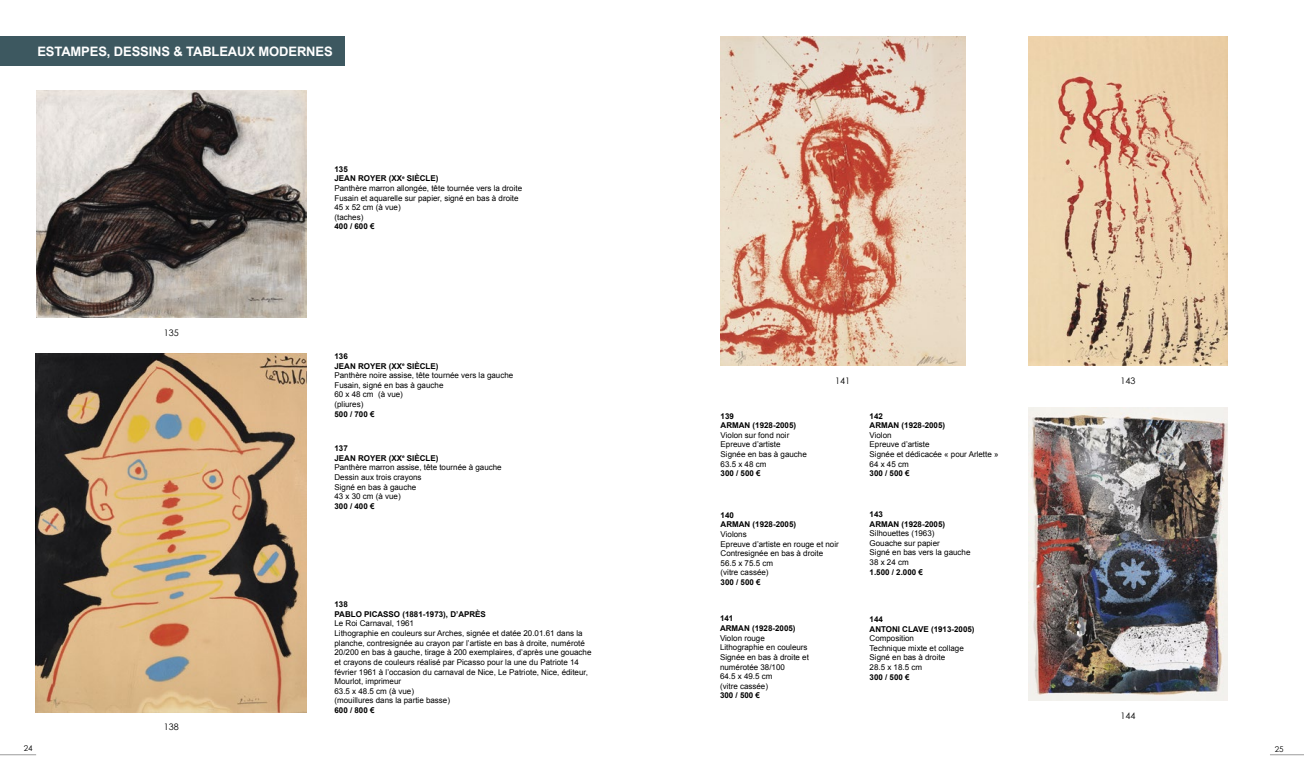
<style>
.page{position:relative;width:1304px;height:766px;background:#fff}
.page>*{position:absolute;margin:0;border:0;box-sizing:border-box;transform-origin:0 0}
.t1{font:700 13px "Arial";letter-spacing:-.01em;color:#fff}
.t2{font:9px "Century Gothic";color:#000}
.t3{font:8px/9.6px "Arial";color:#000}
.t4{font:700 8px/9.6px "Arial";color:#000}
.t5{font:8px "Century Gothic";color:#000}
.s1{font-weight:700}
</style>
<div class="page">
<hr style="left:1270px;top:754px;width:34px;height:1px;background:#9d9d9d">
<hr style="left:0;top:754px;width:36px;height:1px;background:#9d9d9d">
<div style="left:0;top:36px;width:344px;height:30px;background:#3d5860"></div>
<img style="left:36px;top:91px;width:271px;height:226px">
<img style="left:36px;top:353px;width:271px;height:359px">
<img style="left:720px;top:36px;width:245px;height:330px">
<img style="left:1029px;top:36px;width:199px;height:329px">
<img style="left:1028px;top:407px;width:200px;height:293px">
<h1 class="t1" style="left:37px;top:43px;width:297px">ESTAMPES, DESSINS &amp; TABLEAUX MODERNES</h1>
<p class="t2" style="left:164px;top:326px;width:16px">135</p>
<p class="t2" style="left:164px;top:720px;width:16px">138</p>
<p class="t3" style="left:334px;top:164px;width:189px"><span class="s1">135<br>JEAN ROYER (XX</span><sup>e</sup> <span class="s1">SIÈCLE)<br></span>Panthère marron allongée, tête tournée vers la droite<br>Fusain et aquarelle sur papier, signé en bas à droite<br>45 x 52 cm (à vue)<br>(taches)</p>
<p class="t4" style="left:334px;top:222px;width:42px">400 / 600 €</p>
<p class="t3" style="left:334px;top:351px;width:180px"><span class="s1">136<br>JEAN ROYER (XX</span><sup>e</sup> <span class="s1">SIÈCLE)<br></span>Panthère noire assise, tête tournée vers la gauche<br>Fusain, signé en bas à gauche<br>60 x 48 cm (à vue)<br>(pliures)</p>
<p class="t4" style="left:334px;top:409px;width:42px">500 / 700 €</p>
<p class="t3" style="left:334px;top:443px;width:169px"><span class="s1">137<br>JEAN ROYER (XX</span><sup>e</sup> <span class="s1">SIÈCLE)<br></span>Panthère marron assise, tête tournée à gauche<br>Dessin aux trois crayons<br>Signé en bas à gauche<br>43 x 30 cm (à vue)</p>
<p class="t4" style="left:334px;top:501px;width:42px">300 / 400 €</p>
<p class="t4" style="left:334px;top:599px;width:153px">138<br>PABLO PICASSO (1881-1973), D’APRÈS</p>
<p class="t3" style="left:334px;top:618px;width:259px">Le Roi Carnaval, 1961<br>Lithographie en couleurs sur Arches, signée et datée 20.01.61 dans la planche, contresignée au crayon par l’artiste en bas à droite, numéroté 20/200 en bas à gauche, tirage à 200 exemplaires, d’après une gouache et crayons de couleurs réalisé par Picasso pour la une du Patriote 14 février 1961 à l’occasion du carnaval de Nice, Le Patriote, Nice, éditeur, Mourlot, imprimeur<br>63.5 x 48.5 cm (à vue)<br>(mouillures dans la partie basse)</p>
<p class="t4" style="left:334px;top:705px;width:42px">600 / 800 €</p>
<p class="t2" style="left:835px;top:374px;width:16px">141</p>
<p class="t2" style="left:1121px;top:374px;width:16px">143</p>
<p class="t4" style="left:721px;top:411px;width:77px">139<br>ARMAN (1928-2005)</p>
<p class="t3" style="left:721px;top:430px;width:88px">Violon sur fond noir<br>Epreuve d’artiste<br>Signée en bas à gauche<br>63.5 x 48 cm</p>
<p class="t4" style="left:721px;top:469px;width:42px">300 / 500 €</p>
<p class="t4" style="left:721px;top:510px;width:77px">140<br>ARMAN (1928-2005)</p>
<p class="t3" style="left:721px;top:529px;width:120px">Violons<br>Epreuve d’artiste en rouge et noir<br>Contresignée en bas à droite<br>56.5 x 75.5 cm<br>(vitre cassée)</p>
<p class="t4" style="left:721px;top:577px;width:42px">300 / 500 €</p>
<p class="t4" style="left:720px;top:614px;width:77px">141<br>ARMAN (1928-2005)</p>
<p class="t3" style="left:720px;top:633px;width:90px">Violon rouge<br>Lithographie en couleurs<br>Signée en bas à droite et numérotée 38/100<br>64.5 x 49.5 cm<br>(vitre cassée)</p>
<p class="t4" style="left:720px;top:690px;width:42px">300 / 500 €</p>
<p class="t4" style="left:870px;top:411px;width:77px">142<br>ARMAN (1928-2005)</p>
<p class="t3" style="left:870px;top:430px;width:130px">Violon<br>Epreuve d’artiste<br>Signée et dédicacée « pour Arlette »<br>64 x 45 cm</p>
<p class="t4" style="left:870px;top:469px;width:42px">300 / 500 €</p>
<p class="t4" style="left:870px;top:509px;width:77px">143<br>ARMAN (1928-2005)</p>
<p class="t3" style="left:870px;top:528px;width:102px">Silhouettes (1963)<br>Gouache sur papier<br>Signé en bas vers la gauche<br>38 x 24 cm</p>
<p class="t4" style="left:870px;top:567px;width:55px">1.500 / 2.000 €</p>
<p class="t4" style="left:870px;top:614px;width:107px">144<br>ANTONI CLAVE (1913-2005)</p>
<p class="t3" style="left:870px;top:633px;width:96px">Composition<br>Technique mixte et collage<br>Signé en bas à droite<br>28.5 x 18.5 cm</p>
<p class="t4" style="left:870px;top:672px;width:42px">300 / 500 €</p>
<p class="t2" style="left:1120px;top:709px;width:16px">144</p>
<p class="t5" style="left:24px;top:742px;width:10px">24</p>
<p class="t5" style="left:1275px;top:743px;width:10px">25</p>
</div>
